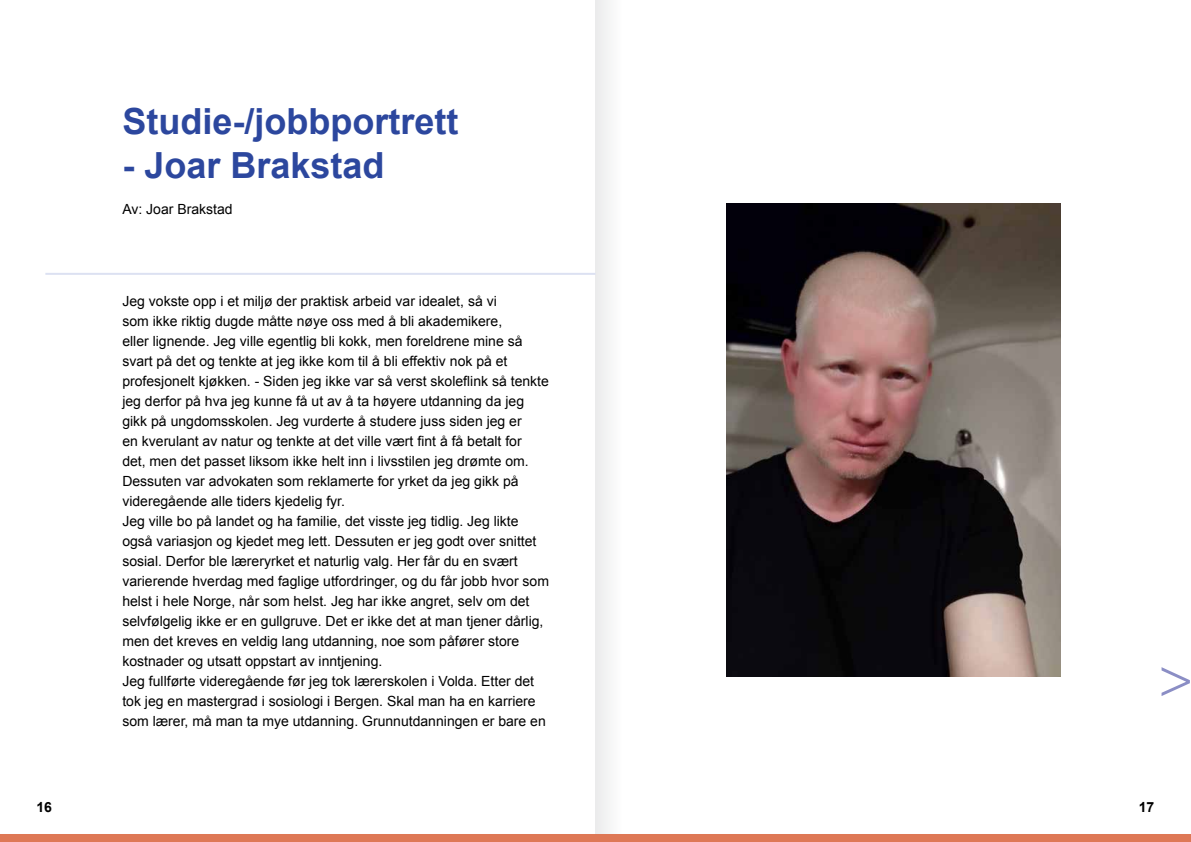
<style>
.page{position:relative;width:1191px;height:842px;background:#fff}
.page>*{position:absolute;margin:0;border:0;box-sizing:border-box;transform-origin:0 0}
.t1{font:700 36px "Arial";color:#2c479e}
.t2{font:14px/20px "Arial";color:#000}
.t3{font:14px "Arial MT2";color:#000}
.t4{font:700 14px "Arial";color:#000}
</style>
<div class="page">
<div style="left:595px;top:0;width:27px;height:842px;background:#f3f3f3"></div>
<svg style="left:1161px;top:667px;width:28px;height:29px"></svg>
<div style="left:0;top:834px;width:1191px;height:8px;background:#de7856"></div>
<hr style="left:45px;top:273px;width:550px;height:2px;background:#dce1f2">
<img style="left:726px;top:203px;width:334px;height:473px">
<h1 class="t1" style="left:122px;top:98px;width:337px">Studie-/jobbportrett</h1>
<h1 class="t1" style="left:122px;top:142px;width:264px">- Joar Brakstad</h1>
<p class="t2" style="left:122px;top:199px;width:112px">Av: Joar Brakstad</p>
<p class="t2" style="left:122px;top:291px;width:401px">Jeg vokste opp i et miljø der praktisk arbeid var idealet, så vi som ikke riktig dugde måtte nøye oss med å bli akademikere, eller lignende. Jeg ville egentlig bli kokk, men foreldrene mine så svart på det og tenkte at jeg ikke kom til å bli effektiv nok på et</p>
<p class="t3" style="left:122px;top:372px;width:428px">profesjonelt kjøkken. - Siden jeg ikke var så verst skoleflink så tenkte</p>
<p class="t2" style="left:122px;top:391px;width:403px">jeg derfor på hva jeg kunne få ut av å ta høyere utdanning da jeg gikk på ungdomsskolen. Jeg vurderte å studere juss siden jeg er</p>
<p class="t3" style="left:122px;top:432px;width:401px">en kverulant av natur og tenkte at det ville vært fint å få betalt for</p>
<p class="t2" style="left:122px;top:451px;width:428px">det, men det passet liksom ikke helt inn i livsstilen jeg drømte om.<br>Dessuten var advokaten som reklamerte for yrket da jeg gikk på videregående alle tiders kjedelig fyr.<br>Jeg ville bo på landet og ha familie, det visste jeg tidlig. Jeg likte også variasjon og kjedet meg lett. Dessuten er jeg godt over snittet sosial. Derfor ble læreryrket et naturlig valg. Her får du en svært varierende hverdag med faglige utfordringer, og du får jobb hvor som helst i hele Norge, når som helst. Jeg har ikke angret, selv om det selvfølgelig ikke er en gullgruve. Det er ikke det at man tjener dårlig, men det kreves en veldig lang utdanning, noe som påfører store kostnader og utsatt oppstart av inntjening.<br>Jeg fullførte videregående før jeg tok lærerskolen i Volda. Etter det tok jeg en mastergrad i sosiologi i Bergen. Skal man ha en karriere som lærer, må man ta mye utdanning. Grunnutdanningen er bare en</p>
<p class="t4" style="left:37px;top:798px;width:17px">16</p>
<p class="t4" style="left:1138px;top:798px;width:17px">17</p>
</div>
